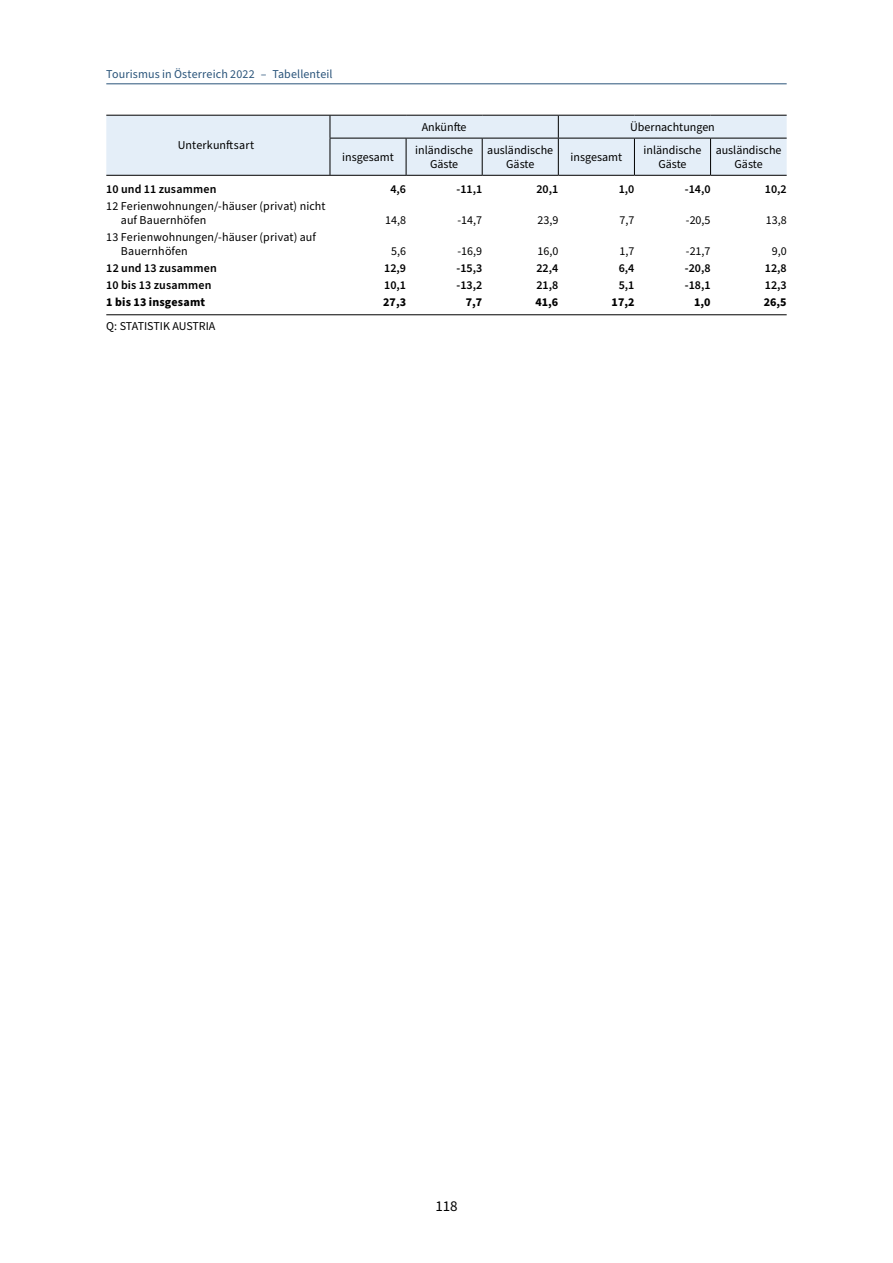
<style>
.page{position:relative;width:893px;height:1263px;background:#fff}
.page>*{position:absolute;margin:0;border:0;box-sizing:border-box;transform-origin:0 0}
.t1{font:15px "Source Sans Pro";color:#000}
.Tab_Vorspalte{font:12px/14.2px "Source Sans Pro";color:#000;text-align:center}
.Tab_Zahlenblock{font:600 12px "Source Sans Pro";color:#000}
.Tab_Zahlenblock-2{font:12px "Source Sans Pro";color:#000}
.Tab_Vorspalte_semibold{font:600 12px "Source Sans Pro";letter-spacing:.015em;color:#000}
.t2{font:12px "Source Sans Pro";letter-spacing:.01em;color:#2a547a}
.Tab_Zahlenblock_fett{font:700 12px "Source Sans Pro";color:#000}
.Tab_Fußnote{font:12px "Source Sans Pro";letter-spacing:-.005em;color:#000}
.Tab_Vorspalte_fett{font:700 12px "Source Sans Pro";letter-spacing:.015em;color:#000}
</style>
<div class="page">
<hr style="left:106px;top:83px;width:681px;height:1px;background:#2a547a">
<hr style="left:106px;top:314px;width:681px;height:1px;background:#000">
<hr style="left:106px;top:175px;width:224px;height:1px;background:#000">
<hr style="left:330px;top:175px;width:76px;height:1px;background:#000">
<hr style="left:406px;top:175px;width:76px;height:1px;background:#000">
<hr style="left:482px;top:175px;width:76px;height:1px;background:#000">
<hr style="left:558px;top:175px;width:76px;height:1px;background:#000">
<hr style="left:634px;top:175px;width:77px;height:1px;background:#000">
<hr style="left:711px;top:175px;width:76px;height:1px;background:#000">
<div style="left:106px;top:115px;width:681px;height:60px;background:#e4eef8"></div>
<hr style="left:634px;top:115px;width:77px;height:1px;background:#000">
<hr style="left:711px;top:115px;width:76px;height:1px;background:#000">
<hr style="left:330px;top:138px;width:76px;height:1px;background:#000">
<hr style="left:330px;top:138px;width:1px;height:37px;background:#000">
<hr style="left:406px;top:138px;width:76px;height:1px;background:#000">
<hr style="left:482px;top:138px;width:76px;height:1px;background:#000">
<hr style="left:558px;top:138px;width:76px;height:1px;background:#000">
<hr style="left:634px;top:138px;width:77px;height:1px;background:#000">
<hr style="left:711px;top:138px;width:76px;height:1px;background:#000">
<p class="t2" style="left:106px;top:66px;width:228px">Tourismus in Österreich 2022 – Tabellenteil</p>
<p class="Tab_Vorspalte" style="left:178px;top:139px;width:78px">Unterkunftsart</p>
<p class="Tab_Vorspalte" style="left:422px;top:120px;width:46px">Ankünfte</p>
<p class="Tab_Vorspalte" style="left:630px;top:120px;width:86px">Übernachtungen</p>
<p class="Tab_Vorspalte" style="left:342px;top:150px;width:53px">insgesamt</p>
<p class="Tab_Vorspalte" style="left:415px;top:143px;width:59px">inländische<br>Gäste</p>
<p class="Tab_Vorspalte" style="left:487px;top:143px;width:67px">ausländische<br>Gäste</p>
<p class="Tab_Vorspalte" style="left:571px;top:150px;width:53px">insgesamt</p>
<p class="Tab_Vorspalte" style="left:644px;top:143px;width:59px">inländische<br>Gäste</p>
<p class="Tab_Vorspalte" style="left:716px;top:143px;width:67px">ausländische<br>Gäste</p>
<p class="Tab_Vorspalte_semibold" style="left:106px;top:181px;width:112px">10 und 11 zusammen</p>
<p class="Tab_Zahlenblock" style="left:390px;top:181px;width:17px">4,6</p>
<p class="Tab_Zahlenblock" style="left:456px;top:181px;width:27px">-11,1</p>
<p class="Tab_Zahlenblock" style="left:536px;top:181px;width:23px">20,1</p>
<p class="Tab_Zahlenblock" style="left:619px;top:181px;width:17px">1,0</p>
<p class="Tab_Zahlenblock" style="left:685px;top:181px;width:27px">-14,0</p>
<p class="Tab_Zahlenblock" style="left:765px;top:181px;width:23px">10,2</p>
<p class="Tab_Vorspalte" style="left:121px;top:199px;width:206px;text-align:left;text-indent:-15px">12 Ferienwohnungen/-häuser (privat) nicht auf Bauernhöfen</p>
<p class="Tab_Zahlenblock-2" style="left:385px;top:212px;width:22px">14,8</p>
<p class="Tab_Zahlenblock-2" style="left:458px;top:212px;width:26px">-14,7</p>
<p class="Tab_Zahlenblock-2" style="left:537px;top:212px;width:22px">23,9</p>
<p class="Tab_Zahlenblock-2" style="left:619px;top:212px;width:16px">7,7</p>
<p class="Tab_Zahlenblock-2" style="left:686px;top:212px;width:26px">-20,5</p>
<p class="Tab_Zahlenblock-2" style="left:766px;top:212px;width:22px">13,8</p>
<p class="Tab_Vorspalte" style="left:121px;top:230px;width:197px;text-align:left;text-indent:-15px">13 Ferienwohnungen/-häuser (privat) auf<br>Bauernhöfen</p>
<p class="Tab_Zahlenblock-2" style="left:391px;top:243px;width:16px">5,6</p>
<p class="Tab_Zahlenblock-2" style="left:458px;top:243px;width:26px">-16,9</p>
<p class="Tab_Zahlenblock-2" style="left:537px;top:243px;width:22px">16,0</p>
<p class="Tab_Zahlenblock-2" style="left:619px;top:243px;width:16px">1,7</p>
<p class="Tab_Zahlenblock-2" style="left:686px;top:243px;width:26px">-21,7</p>
<p class="Tab_Zahlenblock-2" style="left:772px;top:243px;width:16px">9,0</p>
<p class="Tab_Vorspalte_semibold" style="left:106px;top:260px;width:112px">12 und 13 zusammen</p>
<p class="Tab_Zahlenblock" style="left:384px;top:260px;width:23px">12,9</p>
<p class="Tab_Zahlenblock" style="left:456px;top:260px;width:27px">-15,3</p>
<p class="Tab_Zahlenblock" style="left:536px;top:260px;width:23px">22,4</p>
<p class="Tab_Zahlenblock" style="left:619px;top:260px;width:17px">6,4</p>
<p class="Tab_Zahlenblock" style="left:685px;top:260px;width:27px">-20,8</p>
<p class="Tab_Zahlenblock" style="left:765px;top:260px;width:23px">12,8</p>
<p class="Tab_Vorspalte_semibold" style="left:106px;top:277px;width:107px">10 bis 13 zusammen</p>
<p class="Tab_Zahlenblock" style="left:384px;top:277px;width:23px">10,1</p>
<p class="Tab_Zahlenblock" style="left:456px;top:277px;width:27px">-13,2</p>
<p class="Tab_Zahlenblock" style="left:536px;top:277px;width:23px">21,8</p>
<p class="Tab_Zahlenblock" style="left:619px;top:277px;width:17px">5,1</p>
<p class="Tab_Zahlenblock" style="left:685px;top:277px;width:27px">-18,1</p>
<p class="Tab_Zahlenblock" style="left:765px;top:277px;width:23px">12,3</p>
<p class="Tab_Vorspalte_fett" style="left:106px;top:294px;width:100px">1 bis 13 insgesamt</p>
<p class="Tab_Zahlenblock_fett" style="left:383px;top:294px;width:24px">27,3</p>
<p class="Tab_Zahlenblock_fett" style="left:466px;top:294px;width:18px">7,7</p>
<p class="Tab_Zahlenblock_fett" style="left:535px;top:294px;width:24px">41,6</p>
<p class="Tab_Zahlenblock_fett" style="left:612px;top:294px;width:24px">17,2</p>
<p class="Tab_Zahlenblock_fett" style="left:694px;top:294px;width:18px">1,0</p>
<p class="Tab_Zahlenblock_fett" style="left:764px;top:294px;width:24px">26,5</p>
<p class="Tab_Fußnote" style="left:106px;top:318px;width:111px">Q: STATISTIK AUSTRIA</p>
<p class="t1" style="left:435px;top:1196px;width:24px">118</p>
</div>
